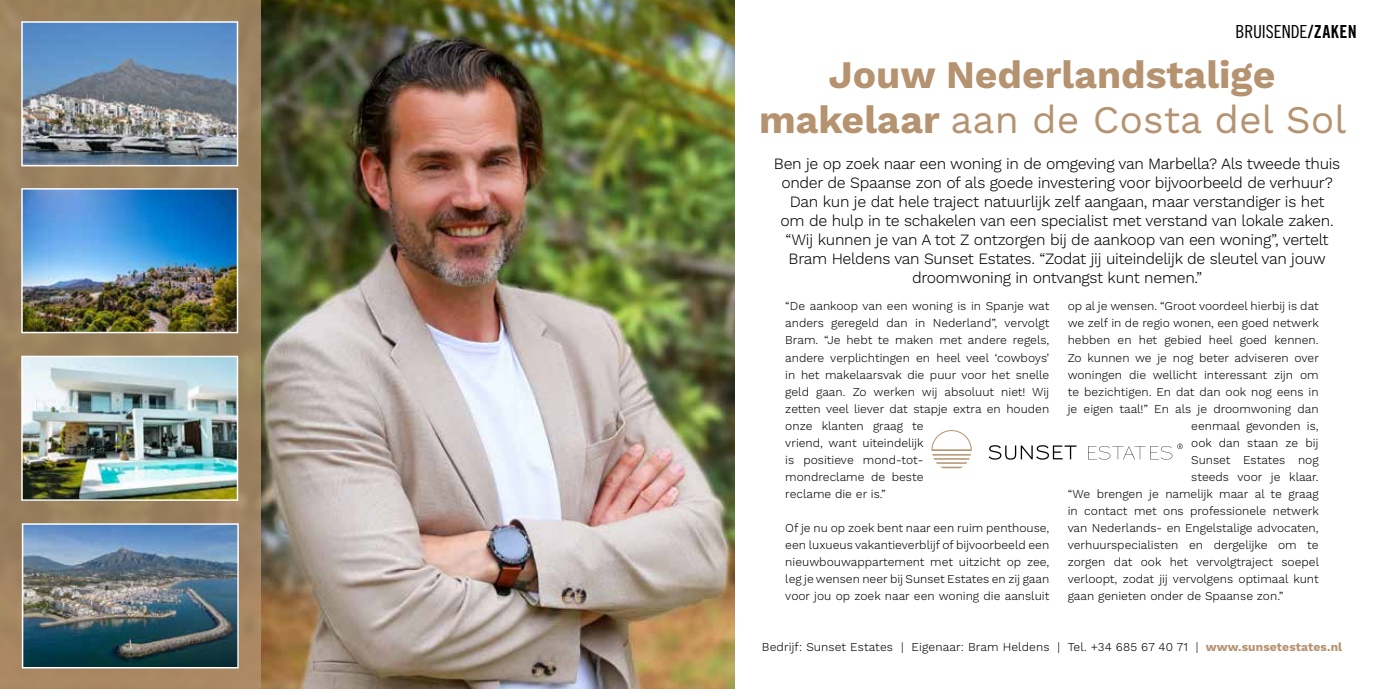
<style>
.page{position:relative;width:1378px;height:689px;background:#fff}
.page>*{position:absolute;margin:0;border:0;box-sizing:border-box;transform-origin:0 0}
.t1{font:700 39px/45px "Work Sans";color:#b59370;text-align:center}
.t2{font:18px "Trade Gothic LT Std Cn 18";letter-spacing:-.005em;color:#000}
.t3{font:300 15.75px/18.9px "Work Sans";letter-spacing:-.02em;color:#000;text-align:center}
.t4{font:300 12px/17px "Work Sans";color:#000}
.s1{font-family:"Trade Gothic LT Std Bd Cn 20"}
.s2{font-weight:400}
.s3{font-weight:700;color:#b59370}
</style>
<div class="page">
<img style="left:261px;top:0;width:415px;height:689px">
<svg style="left:0;top:0;width:261px;height:689px;background:#9f8461"></svg>
<img style="left:24px;top:24px;width:211px;height:139px">
<div style="left:21px;top:21px;width:217px;height:145px;border:2px solid #fff"></div>
<img style="left:24px;top:359px;width:211px;height:139px">
<div style="left:21px;top:356px;width:217px;height:145px;border:2px solid #fff"></div>
<img style="left:24px;top:191px;width:211px;height:139px">
<div style="left:21px;top:188px;width:217px;height:145px;border:2px solid #fff"></div>
<img style="left:25px;top:526px;width:211px;height:139px">
<div style="left:22px;top:523px;width:217px;height:145px;border:2px solid #fff"></div>
<img style="left:676px;top:0;width:59px;height:689px">
<hr style="left:932px;top:454px;width:39px;height:1px;background:#b59470">
<hr style="left:932px;top:458px;width:39px;height:2px;background:#b59470">
<hr style="left:932px;top:462px;width:39px;height:2px;background:#b59470">
<hr style="left:932px;top:467px;width:39px;height:1px;background:#b59470">
<hr style="left:932px;top:471px;width:39px;height:1px;background:#b59470">
<hr style="left:932px;top:475px;width:39px;height:1px;background:#b59470">
<svg style="left:931px;top:430px;width:41px;height:21px"></svg>
<hr style="left:932px;top:449px;width:39px;height:2px;background:#b59470">
<svg style="left:988px;top:445px;width:88px;height:15px"></svg>
<svg style="left:1088px;top:444px;width:94px;height:15px"></svg>
<h2 class="t2" style="left:1235px;top:21px;width:123px">BRUISENDE<span class="s1">/ZAKEN</span></h2>
<h1 class="t1" style="left:759px;top:54px;width:589px">Jouw Nederlandstalige makelaar <span class="s2">aan de Costa del Sol</span></h1>
<p class="t3" style="left:774px;top:155px;width:568px">Ben je op zoek naar een woning in de omgeving van Marbella? Als tweede thuis onder de Spaanse zon of als goede investering voor bĳvoorbeeld de verhuur?<br>Dan kun je dat hele traject natuurlĳk zelf aangaan, maar verstandiger is het<br>om de hulp in te schakelen van een specialist met verstand van lokale zaken. “Wĳ kunnen je van A tot Z ontzorgen bĳ de aankoop van een woning”, vertelt Bram Heldens van Sunset Estates. “Zodat jĳ uiteindelĳk de sleutel van jouw droomwoning in ontvangst kunt nemen.”</p>
<p class="t4" style="left:1067px;top:298px;width:252px">op al je wensen. “Groot voordeel hierbĳ is dat</p>
<p class="t4" style="left:1067px;top:315px;width:253px">we zelf in de regio wonen, een goed netwerk</p>
<p class="t4" style="left:1067px;top:332px;width:252px">hebben en het gebied heel goed kennen.</p>
<p class="t4" style="left:1067px;top:349px;width:253px">Zo kunnen we je nog beter adviseren over</p>
<p class="t4" style="left:1067px;top:366px;width:252px">woningen die wellicht interessant zĳn om</p>
<p class="t4" style="left:1067px;top:383px;width:252px">te bezichtigen. En dat dan ook nog eens in</p>
<p class="t4" style="left:1067px;top:400px;width:252px">je eigen taal!” En als je droomwoning dan</p>
<p class="t4" style="left:1191px;top:417px;width:129px">eenmaal gevonden is,</p>
<p class="t4" style="left:1191px;top:434px;width:129px">ook dan staan ze bĳ</p>
<p class="t4" style="left:1191px;top:451px;width:129px">Sunset Estates nog</p>
<p class="t4" style="left:1191px;top:468px;width:129px">steeds voor je klaar.</p>
<p class="t4" style="left:1067px;top:485px;width:252px">“We brengen je namelĳk maar al te graag</p>
<p class="t4" style="left:1067px;top:502px;width:253px">in contact met ons professionele netwerk</p>
<p class="t4" style="left:1067px;top:519px;width:252px">van Nederlands- en Engelstalige advocaten,</p>
<p class="t4" style="left:1067px;top:536px;width:252px">verhuurspecialisten en dergelĳke om te</p>
<p class="t4" style="left:1067px;top:553px;width:253px">zorgen dat ook het vervolgtraject soepel</p>
<p class="t4" style="left:1067px;top:570px;width:252px">verloopt, zodat jĳ vervolgens optimaal kunt</p>
<p class="t4" style="left:1067px;top:587px;width:217px">gaan genieten onder de Spaanse zon.”</p>
<p class="t4" style="left:785px;top:298px;width:265px">“De aankoop van een woning is in Spanje wat anders geregeld dan in Nederland”, vervolgt Bram. “Je hebt te maken met andere regels, andere verplichtingen en heel veel ‘cowboys’ in het makelaarsvak die puur voor het snelle geld gaan. Zo werken wĳ absoluut niet! Wĳ zetten veel liever dat stapje extra en houden onze klanten graag te<br>vriend, want uiteindelĳk<br>is positieve mond-tot-<br>mondreclame de beste<br>reclame die er is.”</p>
<p class="t4" style="left:785px;top:519px;width:265px;text-align:justify">Of je nu op zoek bent naar een ruim penthouse, een luxueus vakantieverblĳf of bĳvoorbeeld een nieuwbouwappartement met uitzicht op zee, leg je wensen neer bĳ Sunset Estates en zĳ gaan voor jou op zoek naar een woning die aansluit</p>
<p class="t4" style="left:762px;top:638px;width:582px">Bedrĳf: Sunset Estates | Eigenaar: Bram Heldens | Tel. +34 685 67 40 71 | <span class="s3">www.sunsetestates.nl</span></p>
</div>
